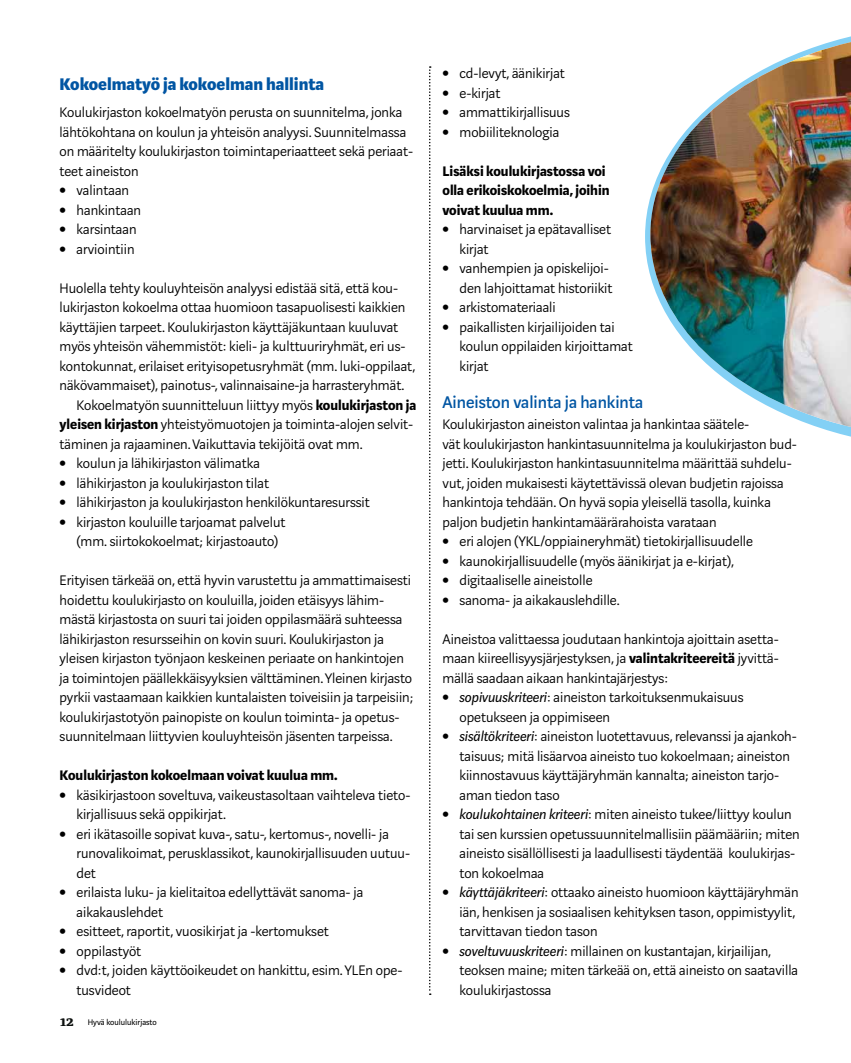
<style>
.page{position:relative;width:851px;height:1063px;background:#fff}
.page>*{position:absolute;margin:0;border:0;box-sizing:border-box;transform-origin:0 0}
.t1{font:800 18.6px "Marat Sans";letter-spacing:-.015em;color:#0055a3}
.t2{font:500 18.6px "Marat Sans";color:#0055a3}
.t3{font:300 15.3px/19.5px "Marat Sans";color:#000}
.t4{font:700 15.3px/19.5px "Marat Sans";color:#000}
.t5{font:9px "Marat Sans";color:#000}
.s1{font-weight:900;font-size:19.5px}
.s2{font-weight:700}
.s3{font-family:"Marat Pro";font-weight:700;font-size:16.5px;color:#0c100e}
.s4{font-weight:400;font-style:italic}
</style>
<div class="page">
<svg style="left:429px;top:66px;width:1px;height:929px"></svg>
<img style="left:650px;top:42px;width:200px;height:385px">
<p class="t1" style="left:60px;top:74px;width:266px">Kokoelmatyö ja kokoelman hallinta</p>
<p class="t3" style="left:60px;top:103px;width:355px">Koulukirjaston kokoelmatyön perusta on suunnitelma, jonka lähtökohtana on koulun ja yhteisön analyysi. Suunnitelmassa on määritelty koulukirjaston toimintaperiaatteet sekä periaat&shy;teet aineiston</p>
<p class="t3" style="left:60px;top:181px;width:71px"><span class="s1">•</span> valintaan</p>
<p class="t3" style="left:60px;top:200px;width:83px"><span class="s1">•</span> hankintaan</p>
<p class="t3" style="left:60px;top:220px;width:79px"><span class="s1">•</span> karsintaan</p>
<p class="t3" style="left:60px;top:239px;width:76px"><span class="s1">•</span> arviointiin</p>
<p class="t3" style="left:60px;top:278px;width:340px">Huolella tehty kouluyhteisön analyysi edistää sitä, että kou-</p>
<p class="t3" style="left:60px;top:298px;width:347px">lukirjaston kokoelma ottaa huomioon tasapuolisesti kaikkien</p>
<p class="t3" style="left:60px;top:317px;width:340px">käyttäjien tarpeet. Koulukirjaston käyttäjäkuntaan kuuluvat</p>
<p class="t3" style="left:60px;top:337px;width:347px">myös yhteisön vähemmistöt: kieli- ja kulttuuriryhmät, eri us-</p>
<p class="t3" style="left:60px;top:356px;width:357px">kontokunnat, erilaiset erityisopetusryhmät (mm. luki-oppilaat,</p>
<p class="t3" style="left:60px;top:376px;width:346px">näkövammaiset), painotus-, valinnaisaine-ja harrasteryhmät.</p>
<p class="t3" style="left:77px;top:395px;width:341px">Kokoelmatyön suunnitteluun liittyy myös <span class="s2">koulukirjaston ja</span></p>
<p class="t3" style="left:60px;top:415px;width:355px"><span class="s2">yleisen kirjaston</span> yhteistyömuotojen ja toiminta-alojen selvit-</p>
<p class="t3" style="left:60px;top:434px;width:304px">täminen ja rajaaminen. Vaikuttavia tekijöitä ovat mm.</p>
<p class="t3" style="left:60px;top:454px;width:202px"><span class="s1">•</span> koulun ja lähikirjaston välimatka</p>
<p class="t3" style="left:60px;top:473px;width:211px"><span class="s1">•</span> lähikirjaston ja koulukirjaston tilat</p>
<p class="t3" style="left:60px;top:493px;width:312px"><span class="s1">•</span> lähikirjaston ja koulukirjaston henkilökuntaresurssit</p>
<p class="t3" style="left:77px;top:512px;width:210px;text-indent:-17px"><span class="s1">•</span> kirjaston kouluille tarjoamat palvelut (mm. siirtokokoelmat; kirjastoauto)</p>
<p class="t3" style="left:60px;top:571px;width:355px">Erityisen tärkeää on, että hyvin varustettu ja ammattimaisesti hoidettu koulukirjasto on kouluilla, joiden etäisyys lähim&shy;mästä kirjastosta on suuri tai joiden oppilasmäärä suhteessa lähikirjaston resursseihin on kovin suuri. Koulukirjaston ja yleisen kirjaston työnjaon keskeinen periaate on hankintojen ja toimintojen päällekkäisyyksien välttäminen. Yleinen kirjasto pyrkii vastaamaan kaikkien kuntalaisten toiveisiin ja tarpeisiin; koulukirjastotyön painopiste on koulun toiminta- ja opetus&shy;suunnitelmaan liittyvien kouluyhteisön jäsenten tarpeissa.</p>
<p class="t4" style="left:60px;top:766px;width:279px">Koulukirjaston kokoelmaan voivat kuulua mm.</p>
<p class="t3" style="left:77px;top:785px;width:335px;text-indent:-17px"><span class="s1">•</span> käsikirjastoon soveltuva, vaikeustasoltaan vaihteleva tieto&shy;kirjallisuus sekä oppikirjat.</p>
<p class="t3" style="left:77px;top:824px;width:335px;text-indent:-17px"><span class="s1">•</span> eri ikätasoille sopivat kuva-, satu-, kertomus-, novelli- ja runovalikoimat, perusklassikot, kaunokirjallisuuden uutuu&shy;det</p>
<p class="t3" style="left:77px;top:883px;width:288px;text-indent:-17px"><span class="s1">•</span> erilaista luku- ja kielitaitoa edellyttävät sanoma- ja aikakauslehdet</p>
<p class="t3" style="left:60px;top:922px;width:271px"><span class="s1">•</span> esitteet, raportit, vuosikirjat ja -kertomukset</p>
<p class="t3" style="left:60px;top:941px;width:83px"><span class="s1">•</span> oppilastyöt</p>
<p class="t3" style="left:77px;top:961px;width:327px;text-indent:-17px"><span class="s1">•</span> dvd:t, joiden käyttöoikeudet on hankittu, esim. YLEn ope&shy;tusvideot</p>
<p class="t5" style="left:60px;top:1017px;width:98px"><span class="s3">12</span> Hyvä koululukirjasto</p>
<p class="t3" style="left:442px;top:64px;width:124px"><span class="s1">•</span> cd-levyt, äänikirjat</p>
<p class="t3" style="left:442px;top:83px;width:59px"><span class="s1">•</span> e-kirjat</p>
<p class="t3" style="left:442px;top:103px;width:129px"><span class="s1">•</span> ammattikirjallisuus</p>
<p class="t3" style="left:442px;top:122px;width:118px"><span class="s1">•</span> mobiiliteknologia</p>
<p class="t4" style="left:442px;top:161px;width:169px">Lisäksi koulukirjastossa voi olla erikoiskokoelmia, joihin voivat kuulua mm.</p>
<p class="t3" style="left:459px;top:220px;width:153px;text-indent:-17px"><span class="s1">•</span> harvinaiset ja epätavalliset kirjat</p>
<p class="t3" style="left:442px;top:259px;width:171px;text-align:right"><span class="s1">•</span> vanhempien ja opiskelijoi&shy;den lahjoittamat historiikit</p>
<p class="t3" style="left:442px;top:298px;width:115px"><span class="s1">•</span> arkistomateriaali</p>
<p class="t3" style="left:459px;top:317px;width:175px;text-indent:-17px"><span class="s1">•</span> paikallisten kirjailijoiden tai koulun oppilaiden kirjoittamat kirjat</p>
<p class="t2" style="left:442px;top:392px;width:202px">Aineiston valinta ja hankinta</p>
<p class="t3" style="left:442px;top:415px;width:356px">Koulukirjaston aineiston valintaa ja hankintaa säätele-<br>vät koulukirjaston hankintasuunnitelma ja koulukirjaston bud&shy;jetti. Koulukirjaston hankintasuunnitelma määrittää suhdelu&shy;vut, joiden mukaisesti käytettävissä olevan budjetin rajoissa hankintoja tehdään. On hyvä sopia yleisellä tasolla, kuinka paljon budjetin hankintamäärärahoista varataan</p>
<p class="t3" style="left:442px;top:532px;width:312px"><span class="s1">•</span> eri alojen (YKL/oppiaineryhmät) tietokirjallisuudelle</p>
<p class="t3" style="left:442px;top:551px;width:293px"><span class="s1">•</span> kaunokirjallisuudelle (myös äänikirjat ja e-kirjat),</p>
<p class="t3" style="left:442px;top:571px;width:151px"><span class="s1">•</span> digitaaliselle aineistolle</p>
<p class="t3" style="left:442px;top:590px;width:179px"><span class="s1">•</span> sanoma- ja aikakauslehdille.</p>
<p class="t3" style="left:442px;top:629px;width:338px;text-align:justify">Aineistoa valittaessa joudutaan hankintoja ajoittain asetta&shy;maan kiireellisyysjärjestyksen, ja <span class="s2">valintakriteereitä</span> jyvittä&shy;mällä saadaan aikaan hankintajärjestys:</p>
<p class="t3" style="left:459px;top:688px;width:285px;text-indent:-17px"><span class="s1">•</span> <span class="s4">sopivuuskriteeri</span>: aineiston tarkoituksenmukaisuus opetukseen ja oppimiseen</p>
<p class="t3" style="left:459px;top:727px;width:339px;text-indent:-17px"><span class="s1">•</span> <span class="s4">sisältökriteeri</span>: aineiston luotettavuus, relevanssi ja ajankoh&shy;taisuus; mitä lisäarvoa aineisto tuo kokoelmaan; aineiston kiinnostavuus käyttäjäryhmän kannalta; aineiston tarjo&shy;aman tiedon taso</p>
<p class="t3" style="left:459px;top:805px;width:342px;text-indent:-17px"><span class="s1">•</span> <span class="s4">koulukohtainen kriteeri</span>: miten aineisto tukee/liittyy koulun tai sen kurssien opetussuunnitelmallisiin päämääriin; miten aineisto sisällöllisesti ja laadullisesti täydentää koulukirjas&shy;ton kokoelmaa</p>
<p class="t3" style="left:459px;top:883px;width:340px;text-indent:-17px"><span class="s1">•</span> <span class="s4">käyttäjäkriteeri</span>: ottaako aineisto huomioon käyttäjäryhmän iän, henkisen ja sosiaalisen kehityksen tason, oppimistyylit, tarvittavan tiedon tason</p>
<p class="t3" style="left:459px;top:941px;width:340px;text-indent:-17px"><span class="s1">•</span> <span class="s4">soveltuvuuskriteeri</span>: millainen on kustantajan, kirjailijan, teoksen maine; miten tärkeää on, että aineisto on saatavilla koulukirjastossa</p>
</div>
